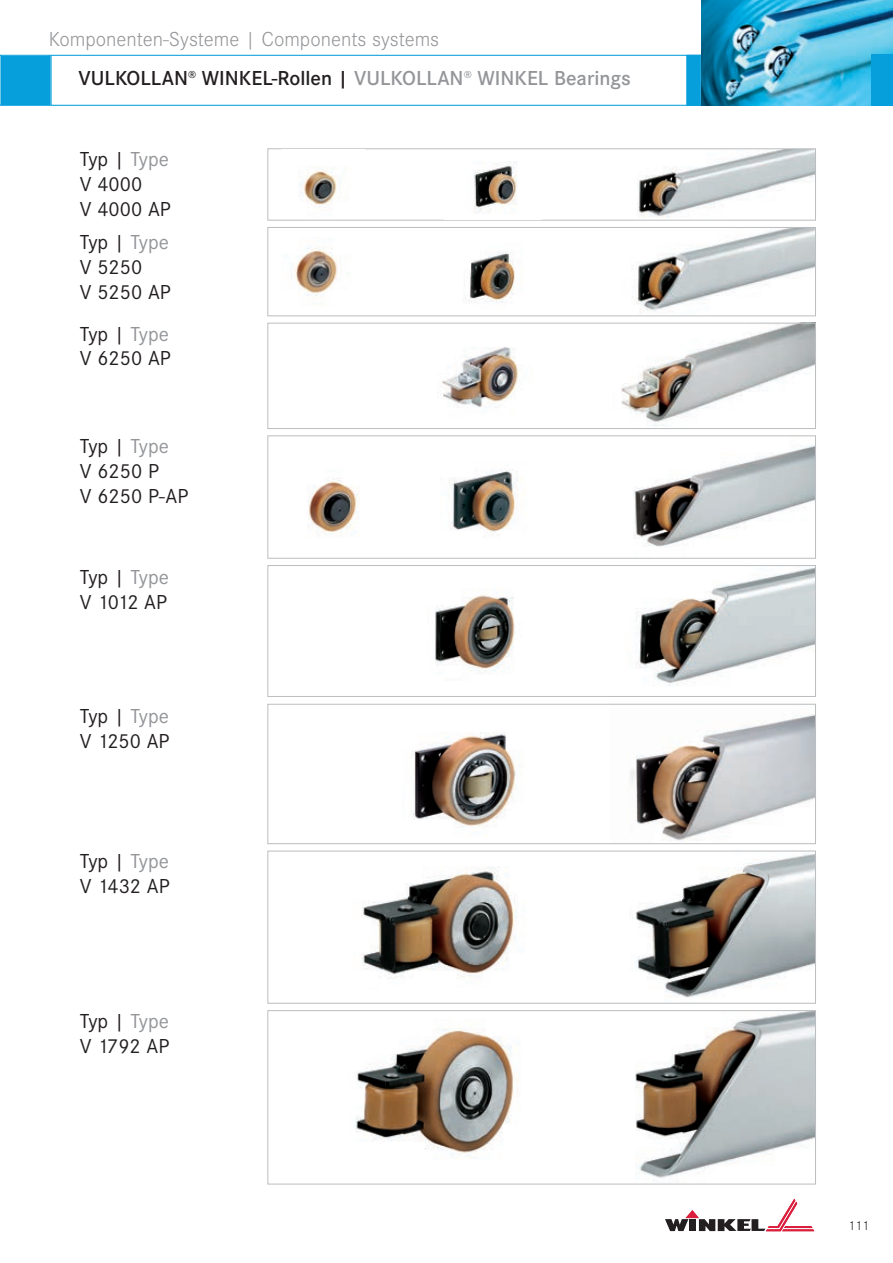
<style>
.page{position:relative;width:893px;height:1263px;background:#fff}
.page>*{position:absolute;margin:0;border:0;box-sizing:border-box;transform-origin:0 0}
.t1{font:21px/24.8px "Corporate S";color:#231f20}
.t2{font:300 21px/39px "Corporate S";color:#939598}
.t3{font:21px/24.8px "Corporate S";letter-spacing:-.04em;color:#231f20}
.t4{font:300 13.5px "Corporate S";color:#231f20}
.s1{font-weight:600;color:#231f20}
.s2{font-weight:600}
.s3{color:#939598}
</style>
<div class="page">
<div style="left:1px;top:56px;width:48px;height:49px;background:#069edb"></div>
<div style="left:0;top:55px;width:51px;height:51px;border:1px solid #069edb"></div>
<svg style="left:51px;top:55px;width:650px;height:51px"></svg>
<img style="left:701px;top:0;width:192px;height:106px">
<svg style="left:665px;top:1199px;width:149px;height:32px"></svg>
<svg style="left:0;top:55px;width:1px;height:51px"></svg>
<div style="left:871px;top:55px;width:22px;height:51px;background:#069edb"></div>
<img style="left:630px;top:714px;width:184px;height:127px">
<img style="left:637px;top:150px;width:177px;height:68px">
<img style="left:635px;top:567px;width:179px;height:119px">
<img style="left:633px;top:445px;width:181px;height:102px">
<img style="left:635px;top:1012px;width:179px;height:169px">
<img style="left:632px;top:229px;width:182px;height:84px">
<div style="left:267px;top:227px;width:549px;height:89px;border:1px solid #bcbdc0"></div>
<img style="left:621px;top:325px;width:193px;height:102px">
<div style="left:267px;top:323px;width:549px;height:106px;border:1px solid #bcbdc0"></div>
<div style="left:267px;top:435px;width:549px;height:124px;border:1px solid #bcbdc0"></div>
<div style="left:267px;top:565px;width:549px;height:132px;border:1px solid #bcbdc0"></div>
<div style="left:267px;top:704px;width:549px;height:140px;border:1px solid #bcbdc0"></div>
<div style="left:267px;top:1010px;width:549px;height:174px;border:1px solid #bcbdc0"></div>
<img style="left:438px;top:347px;width:82px;height:61px">
<div style="left:267px;top:148px;width:549px;height:73px;border:1px solid #bcbdc0"></div>
<img style="left:291px;top:248px;width:47px;height:50px">
<img style="left:465px;top:251px;width:50px;height:52px">
<img style="left:449px;top:469px;width:73px;height:63px">
<img style="left:308px;top:478px;width:50px;height:57px">
<img style="left:355px;top:1028px;width:163px;height:130px">
<img style="left:630px;top:853px;width:184px;height:145px">
<div style="left:267px;top:850px;width:549px;height:154px;border:1px solid #bcbdc0"></div>
<img style="left:362px;top:866px;width:155px;height:113px">
<img style="left:299px;top:167px;width:38px;height:43px">
<svg style="left:473px;top:161px;width:44px;height:52px"></svg>
<img style="left:435px;top:588px;width:80px;height:85px">
<img style="left:411px;top:732px;width:112px;height:96px">
<p class="t2" style="left:79px;top:19px;width:554px;text-indent:-30px">Komponenten-Systeme | Components systems<br><span class="s1">VULKOLLAN</span><sup>®</sup> <span class="s1">WINKEL-Rollen |</span> <span class="s2">VULKOLLAN</span><sup>®</sup> <span class="s2">WINKEL Bearings</span></p>
<p class="t1" style="left:80px;top:147px;width:93px">Typ | <span class="s3">Type<br></span>V 4000<br>V 4000 AP</p>
<p class="t1" style="left:80px;top:230px;width:93px">Typ | <span class="s3">Type<br></span>V 5250<br>V 5250 AP</p>
<p class="t1" style="left:80px;top:321px;width:93px">Typ | <span class="s3">Type<br></span>V 6250 AP</p>
<p class="t1" style="left:80px;top:433px;width:110px">Typ | <span class="s3">Type<br></span>V 6250 P<br>V 6250 P-AP</p>
<p class="t3" style="left:80px;top:564px;width:91px">Typ | <span class="s3">Type<br></span>V 1012 AP</p>
<p class="t1" style="left:80px;top:703px;width:91px">Typ | <span class="s3">Type<br></span>V 1250 AP</p>
<p class="t1" style="left:80px;top:848px;width:91px">Typ | <span class="s3">Type<br></span>V 1432 AP</p>
<p class="t1" style="left:80px;top:1008px;width:91px">Typ | <span class="s3">Type<br></span>V 1792 AP</p>
<p class="t4" style="left:849px;top:1218px;width:23px">111</p>
</div>
